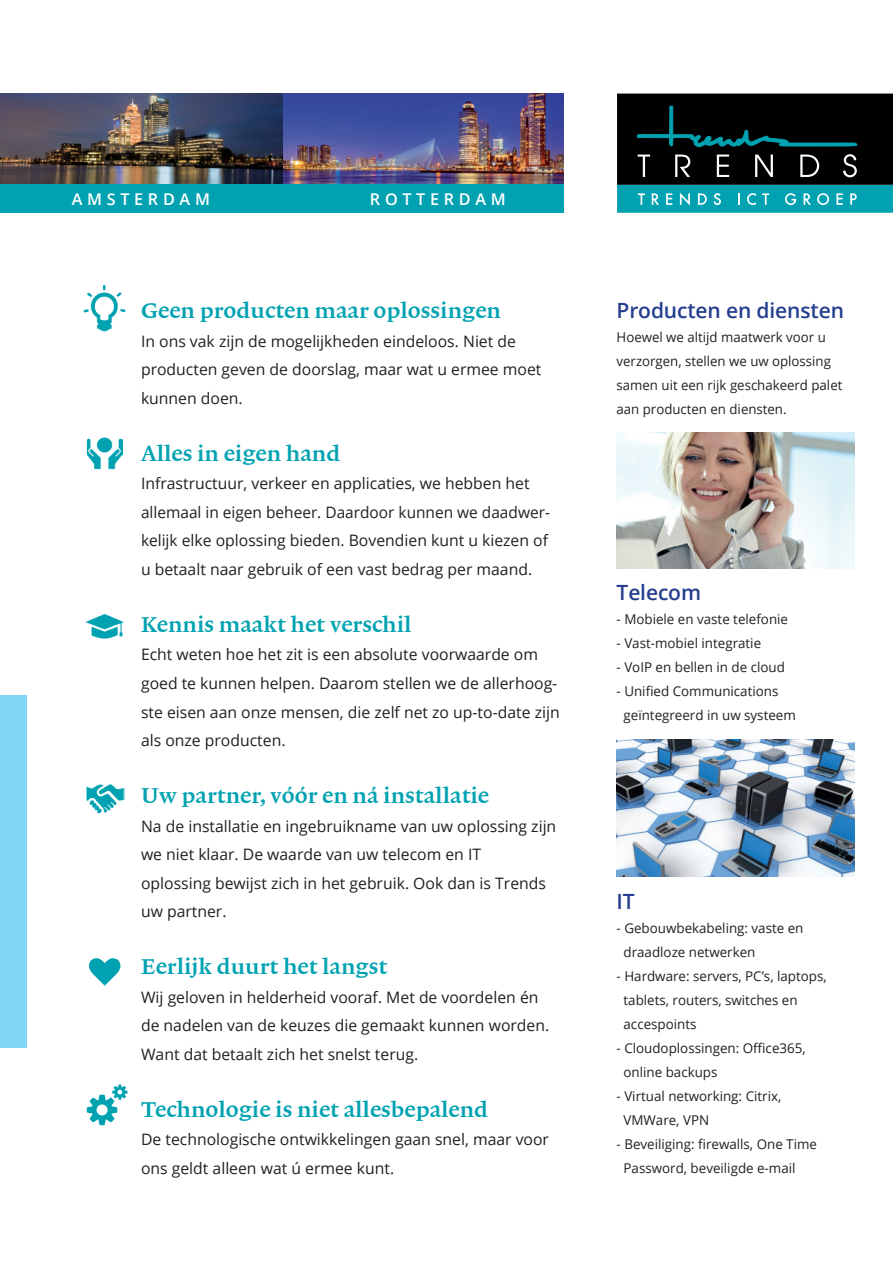
<style>
.page{position:relative;width:893px;height:1263px;background:#fff}
.page>*{position:absolute;margin:0;border:0;box-sizing:border-box;transform-origin:0 0}
.t1{font:22.5px "Lexicon No 1 Roman C Txt";color:#00a2b1}
.t2{font:600 21px "Open Sans";letter-spacing:-.005em;color:#253f8e}
.t3{font:600 16.2px "Open Sans";letter-spacing:.29em;color:#fff}
.t4{font:15.75px/28.5px "Open Sans";color:#231f20}
.t5{font:13.5px/24px "Open Sans";color:#231f20}
</style>
<div class="page">
<img style="left:282px;top:94px;width:282px;height:90px">
<img style="left:0;top:94px;width:282px;height:90px">
<div style="left:0;top:184px;width:564px;height:29px;background:#00a2b1"></div>
<div style="left:617px;top:185px;width:276px;height:28px;background:#00a2b1"></div>
<div style="left:617px;top:94px;width:276px;height:91px;background:#000"></div>
<svg style="left:636px;top:105px;width:221px;height:72px"></svg>
<svg style="left:638px;top:193px;width:7px;height:12px"></svg>
<svg style="left:652px;top:193px;width:7px;height:12px"></svg>
<svg style="left:666px;top:193px;width:6px;height:12px"></svg>
<svg style="left:680px;top:193px;width:10px;height:13px"></svg>
<svg style="left:698px;top:193px;width:9px;height:12px"></svg>
<svg style="left:714px;top:193px;width:7px;height:12px"></svg>
<svg style="left:738px;top:193px;width:2px;height:12px"></svg>
<svg style="left:747px;top:193px;width:9px;height:12px"></svg>
<svg style="left:762px;top:193px;width:7px;height:12px"></svg>
<svg style="left:785px;top:193px;width:11px;height:12px"></svg>
<svg style="left:804px;top:193px;width:7px;height:12px"></svg>
<svg style="left:817px;top:193px;width:12px;height:12px"></svg>
<svg style="left:836px;top:193px;width:7px;height:12px"></svg>
<svg style="left:850px;top:193px;width:7px;height:12px"></svg>
<img style="left:617px;top:433px;width:238px;height:136px">
<img style="left:617px;top:740px;width:238px;height:136px">
<div style="left:0;top:694px;width:27px;height:353px;background:#80d6f7"></div>
<svg style="left:89px;top:958px;width:31px;height:28px"></svg>
<img style="left:86px;top:784px;width:38px;height:29px">
<img style="left:85px;top:613px;width:39px;height:25px">
<img style="left:87px;top:437px;width:35px;height:32px">
<img style="left:83px;top:285px;width:43px;height:47px">
<svg style="left:87px;top:1084px;width:40px;height:41px"></svg>
<p class="t3" style="left:72px;top:188px;width:140px">Amst erdam</p>
<p class="t3" style="left:370px;top:188px;width:137px">Rott erdam</p>
<h1 class="t1" style="left:141px;top:298px;width:361px">Geen producten maar oplossingen</h1>
<p class="t4" style="left:141px;top:327px;width:402px">In ons vak zijn de mogelijkheden eindeloos. Niet de producten geven de doorslag, maar wat u ermee moet kunnen doen.</p>
<h1 class="t1" style="left:141px;top:441px;width:201px">Alles in eigen hand</h1>
<p class="t4" style="left:141px;top:469px;width:410px">Infrastructuur, verkeer en applicaties, we hebben het allemaal in eigen beheer. Daardoor kunnen we daadwer&shy;kelijk elke oplossing bieden. Bovendien kunt u kiezen of u betaalt naar gebruik of een vast bedrag per maand.</p>
<h1 class="t1" style="left:141px;top:612px;width:272px">Kennis maakt het verschil</h1>
<p class="t4" style="left:141px;top:640px;width:420px">Echt weten hoe het zit is een absolute voorwaarde om goed te kunnen helpen. Daarom stellen we de allerhoog&shy;ste eisen aan onze mensen, die zelf net zo up-to-date zijn als onze producten.</p>
<h1 class="t1" style="left:141px;top:783px;width:350px">Uw partner, vóór en ná installatie</h1>
<p class="t4" style="left:141px;top:811px;width:417px">Na de installatie en ingebruikname van uw oplossing zijn we niet klaar. De waarde van uw telecom en IT<br>oplossing bewijst zich in het gebruik. Ook dan is Trends uw partner.</p>
<h1 class="t1" style="left:141px;top:954px;width:248px">Eerlijk duurt het langst</h1>
<p class="t4" style="left:141px;top:982px;width:410px">Wij geloven in helderheid vooraf. Met de voordelen én de nadelen van de keuzes die gemaakt kunnen worden.<br>Want dat betaalt zich het snelst terug.</p>
<h1 class="t1" style="left:141px;top:1096px;width:349px">Technologie is niet allesbepalend</h1>
<p class="t4" style="left:141px;top:1125px;width:410px">De technologische ontwikkelingen gaan snel, maar voor ons geldt alleen wat ú ermee kunt.</p>
<h2 class="t2" style="left:617px;top:296px;width:229px">Producten en diensten</h2>
<p class="t5" style="left:617px;top:325px;width:227px">Hoewel we altijd maatwerk voor u verzorgen, stellen we uw oplossing samen uit een rijk geschakeerd palet aan producten en diensten.</p>
<h2 class="t2" style="left:617px;top:578px;width:86px">Telecom</h2>
<p class="t5" style="left:617px;top:607px;width:173px">- Mobiele en vaste telefonie</p>
<p class="t5" style="left:617px;top:631px;width:146px">- Vast-mobiel integratie</p>
<p class="t5" style="left:617px;top:655px;width:170px">- VoIP en bellen in de cloud</p>
<p class="t5" style="left:623px;top:679px;width:174px;text-indent:-7px">- Unified Communications geïntegreerd in uw systeem</p>
<h2 class="t2" style="left:617px;top:887px;width:20px">IT</h2>
<p class="t5" style="left:623px;top:916px;width:181px;text-indent:-7px">- Gebouwbekabeling: vaste en draadloze netwerken</p>
<p class="t5" style="left:623px;top:964px;width:205px;text-indent:-7px">- Hardware: servers, PC’s, laptops, tablets, routers, switches en accespoints</p>
<p class="t5" style="left:623px;top:1036px;width:184px;text-indent:-7px">- Cloudoplossingen: Office365, online backups</p>
<p class="t5" style="left:623px;top:1084px;width:159px;text-indent:-7px">- Virtual networking: Citrix,<br>VMWare, VPN</p>
<p class="t5" style="left:623px;top:1132px;width:195px;text-indent:-7px">- Beveiliging: firewalls, One Time<br>Password, beveiligde e-mail</p>
</div>
